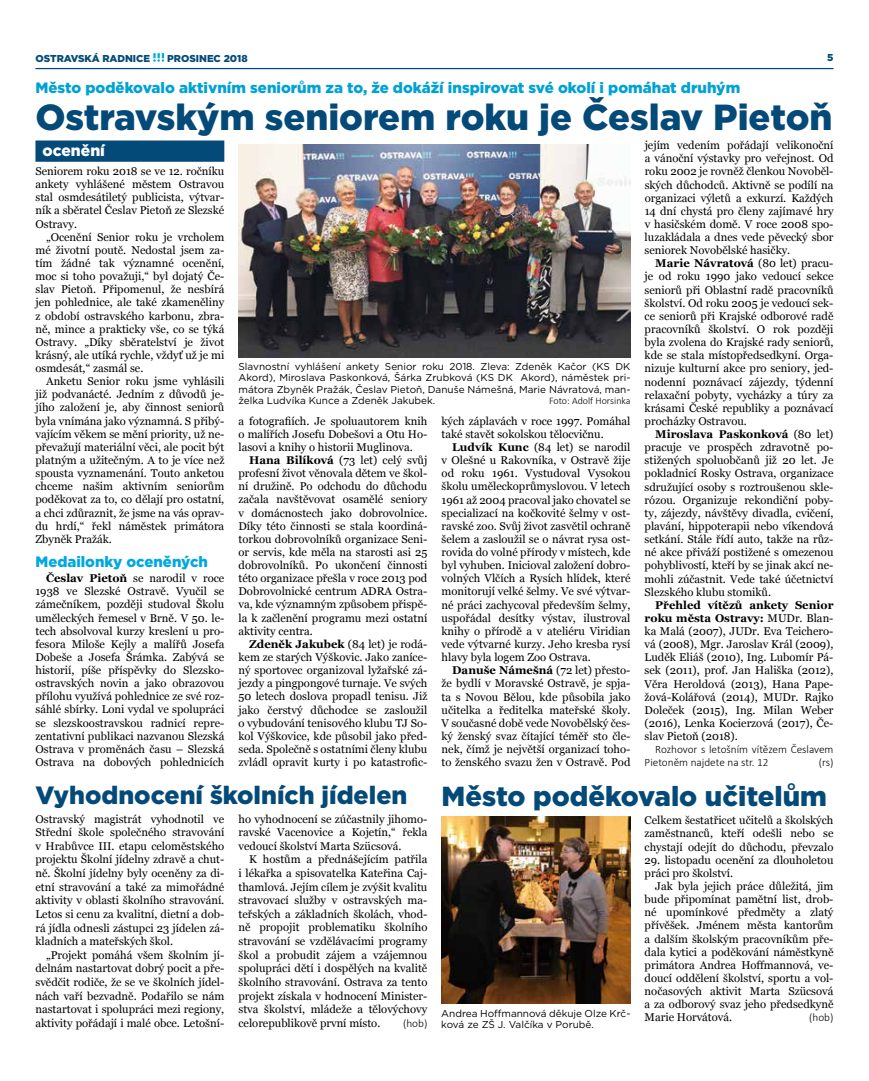
<style>
.page{position:relative;width:869px;height:1081px;background:#fff}
.page>*{position:absolute;margin:0;border:0;box-sizing:border-box;transform-origin:0 0}
.t1{font:900 36.25px "Gotham";color:#044a79}
.t2{font:900 27.5px "Gotham";color:#044a79}
.t3{font:900 25px "Gotham";color:#044a79}
.t4{font:900 15.62px "Gotham";color:#fff}
.t5{font:900 15px "Gotham";color:#00a2d4}
.t6{font:900 15px "Gotham";color:#00a8e2}
.t7{font:11.25px/13.1px "Georgia";color:#000;text-align:justify}
.t8{font:300 11.25px/13.1px "Calibri";color:#000}
.t9{font:10px/11.2px "Gotham";color:#000;text-align:justify}
.t10{font:900 10px "Gotham";color:#044a79}
.t11{font:300 10px "Calibri";color:#000}
.s1{font-weight:700}
</style>
<div class="page">
<hr style="left:35px;top:68px;width:798px;height:1px;background:#044a79">
<svg style="left:153px;top:53px;width:11px;height:9px"></svg>
<div style="left:35px;top:140px;width:189px;height:22px;background:#044a79"></div>
<img style="left:238px;top:144px;width:392px;height:213px">
<img style="left:441px;top:817px;width:189px;height:186px">
<p class="t10" style="left:35px;top:51px;width:116px">OSTRAVSKÁ RADNICE</p>
<p class="t10" style="left:167px;top:51px;width:82px">PROSINEC 2018</p>
<p class="t10" style="left:826px;top:51px;width:8px">5</p>
<h3 class="t5" style="left:35px;top:77px;width:706px">Město poděkovalo aktivním seniorům za to, že dokáží inspirovat své okolí i pomáhat druhým</h3>
<h1 class="t1" style="left:35px;top:93px;width:798px">Ostravským seniorem roku je Česlav Pietoň</h1>
<h3 class="t4" style="left:43px;top:140px;width:64px">ocenění</h3>
<p class="t7" style="left:35px;top:165px;width:190px">Seniorem roku 2018 se ve 12. ročníku ankety vyhlášené městem Ostravou stal osmdesátiletý publicista, výtvar&shy;ník a sběratel Česlav Pietoň ze Slezské Ostravy.</p>
<p class="t7" style="left:35px;top:230px;width:190px;text-indent:11px">„Ocenění Senior roku je vrcholem mé životní poutě. Nedostal jsem za&shy;tím žádné tak významné ocenění, moc si toho považuji,“ byl dojatý Če&shy;slav Pietoň. Připomenul, že nesbírá jen pohlednice, ale také zkameněliny z období ostravského karbonu, zbra&shy;ně, mince a prakticky vše, co se týká Ostravy. „Díky sběratelství je život krásný, ale utíká rychle, vždyť už je mi osmdesát,“ zasmál se.</p>
<p class="t7" style="left:35px;top:375px;width:190px;text-indent:11px">Anketu Senior roku jsme vyhlásili již podvanácté. Jedním z důvodů je&shy;jího založení je, aby činnost seniorů byla vnímána jako významná. S přibý&shy;vajícím věkem se mění priority, už ne&shy;převažují materiální věci, ale pocit být platným a užitečným. A to je více než spousta vyznamenání. Touto anketou chceme našim aktivním seniorům poděkovat za to, co dělají pro ostatní, a chci zdůraznit, že jsme na vás oprav&shy;du hrdí,“ řekl náměstek primátora Zbyněk Pražák.</p>
<h3 class="t6" style="left:35px;top:551px;width:174px">Medailonky oceněných</h3>
<p class="t7" style="left:35px;top:572px;width:190px;text-indent:11px"><span class="s1">Česlav Pietoň</span> se narodil v roce 1938 ve Slezské Ostravě. Vyučil se zámečníkem, později studoval Školu uměleckých řemesel v Brně. V 50. le&shy;tech absolvoval kurzy kreslení u pro&shy;fesora Miloše Kejly a malířů Josefa Dobeše a Josefa Šrámka. Zabývá se historií, píše příspěvky do Slezsko&shy;ostravských novin a jako obrazovou přílohu využívá pohlednice ze své roz&shy;sáhlé sbírky. Loni vydal ve spolupráci se slezskoostravskou radnicí repre&shy;zentativní publikaci nazvanou Slezská Ostrava v proměnách času – Slezská Ostrava na dobových pohlednicích</p>
<p class="t7" style="left:644px;top:139px;width:190px">jejím vedením pořádají velikonoční a vánoční výstavky pro veřejnost. Od roku 2002 je rovněž členkou Novoběl&shy;ských důchodců. Aktivně se podílí na organizaci výletů a exkurzí. Každých 14 dní chystá pro členy zajímavé hry v hasičském domě. V roce 2008 spo&shy;luzakládala a dnes vede pěvecký sbor seniorek Novobělské hasičky.</p>
<p class="t7" style="left:644px;top:257px;width:190px;text-indent:11px"><span class="s1">Marie Návratová</span> (80 let) pracu&shy;je od roku 1990 jako vedoucí sekce seniorů při Oblastní radě pracovníků školství. Od roku 2005 je vedoucí sek&shy;ce seniorů při Krajské odborové radě pracovníků školství. O rok později byla zvolena do Krajské rady seniorů, kde se stala místopředsedkyní. Orga&shy;nizuje kulturní akce pro seniory, jed&shy;nodenní poznávací zájezdy, týdenní relaxační pobyty, vycházky a túry za krásami České republiky a poznávací procházky Ostravou.</p>
<p class="t7" style="left:644px;top:428px;width:190px;text-indent:11px"><span class="s1">Miroslava Paskonková</span> (80 let) pracuje ve prospěch zdravotně po&shy;stižených spoluobčanů již 20 let. Je pokladnicí Rosky Ostrava, organizace sdružující osoby s roztroušenou skle&shy;rózou. Organizuje rekondiční poby&shy;ty, zájezdy, návštěvy divadla, cvičení, plavání, hippoterapii nebo víkendová setkání. Stále řídí auto, takže na růz&shy;né akce přiváží postižené s omezenou pohyblivostí, kteří by se jinak akcí ne&shy;mohli zúčastnit. Vede také účetnictví Slezského klubu stomiků.</p>
<p class="t7" style="left:644px;top:598px;width:190px;text-indent:11px"><span class="s1">Přehled vítězů ankety Senior roku města Ostravy:</span> MUDr. Blan&shy;ka Malá (2007), JUDr. Eva Teichero&shy;vá (2008), Mgr. Jaroslav Král (2009), Luděk Eliáš (2010), Ing. Lubomír Pá&shy;sek (2011), prof. Jan Hališka (2012), Věra Heroldová (2013), Hana Pape&shy;žová-Kolářová (2014), MUDr. Rajko Doleček (2015), Ing. Milan Weber (2016), Lenka Kocierzová (2017), Če&shy;slav Pietoň (2018).</p>
<p class="t8" style="left:644px;top:743px;width:190px;text-indent:11px">Rozhovor s letošním vítězem Česlavem<br>Pietoněm najdete na str. 12</p>
<p class="t9" style="left:238px;top:361px;width:393px">Slavnostní vyhlášení ankety Senior roku 2018. Zleva: Zdeněk Kačor (KS DK Akord), Miroslava Paskonková, Šárka Zrubková (KS DK Akord), náměstek pri&shy;mátora Zbyněk Pražák, Česlav Pietoň, Danuše Námešná, Marie Návratová, man&shy;želka Ludvíka Kunce a Zdeněk Jakubek.</p>
<p class="t11" style="left:549px;top:394px;width:83px">Foto: Adolf Horsinka</p>
<p class="t7" style="left:238px;top:414px;width:190px">a fotografiích. Je spoluautorem knih o malířích Josefu Dobešovi a Otu Ho&shy;lasovi a knihy o historii Muglinova.</p>
<p class="t7" style="left:238px;top:454px;width:190px;text-indent:11px"><span class="s1">Hana Bilíková</span> (73 let) celý svůj profesní život věnovala dětem ve škol&shy;ní družině. Po odchodu do důchodu začala navštěvovat osamělé seniory v domácnostech jako dobrovolnice.<br>Díky této činnosti se stala koordiná&shy;torkou dobrovolníků organizace Seni&shy;or servis, kde měla na starosti asi 25 dobrovolníků. Po ukončení činnosti této organizace přešla v roce 2013 pod Dobrovolnické centrum ADRA Ostra&shy;va, kde významným způsobem přispě&shy;la k začlenění programu mezi ostatní aktivity centra.</p>
<p class="t7" style="left:238px;top:638px;width:190px;text-indent:11px"><span class="s1">Zdeněk Jakubek</span> (84 let) je rodá&shy;kem ze starých Výškovic. Jako zaníce&shy;ný sportovec organizoval lyžařské zá&shy;jezdy a pingpongové turnaje. Ve svých 50 letech doslova propadl tenisu. Již jako čerstvý důchodce se zasloužil o vybudování tenisového klubu TJ So&shy;kol Výškovice, kde působil jako před&shy;seda. Společně s ostatními členy klubu zvládl opravit kurty i po katastrofic-</p>
<p class="t7" style="left:441px;top:414px;width:190px">kých záplavách v roce 1997. Pomáhal také stavět sokolskou tělocvičnu.</p>
<p class="t7" style="left:441px;top:441px;width:190px;text-indent:11px"><span class="s1">Ludvík Kunc</span> (84 let) se narodil v Olešné u Rakovníka, v Ostravě žije od roku 1961. Vystudoval Vysokou školu uměleckoprůmyslovou. V letech 1961 až 2004 pracoval jako chovatel se specializací na kočkovité šelmy v ost&shy;ravské zoo. Svůj život zasvětil ochraně šelem a zasloužil se o návrat rysa ost&shy;rovida do volné přírody v místech, kde byl vyhuben. Inicioval založení dobro&shy;volných Vlčích a Rysích hlídek, které monitorují velké šelmy. Ve své výtvar&shy;né práci zachycoval především šelmy, uspořádal desítky výstav, ilustroval knihy o přírodě a v ateliéru Viridian vede výtvarné kurzy. Jeho kresba rysí hlavy byla logem Zoo Ostrava.</p>
<p class="t7" style="left:441px;top:664px;width:190px;text-indent:11px"><span class="s1">Danuše Námešná</span> (72 let) přesto&shy;že bydlí v Moravské Ostravě, je spja&shy;ta s Novou Bělou, kde působila jako učitelka a ředitelka mateřské školy.<br>V současné době vede Novobělský čes&shy;ký ženský svaz čítající téměř sto čle&shy;nek, čímž je největší organizací toho&shy;to ženského svazu žen v Ostravě. Pod</p>
<p class="t8" style="left:818px;top:756px;width:16px">(rs)</p>
<h3 class="t3" style="left:35px;top:777px;width:373px">Vyhodnocení školních jídelen</h3>
<p class="t7" style="left:35px;top:812px;width:190px;line-height:13.6px">Ostravský magistrát vyhodnotil ve Střední škole společného stravování v Hrabůvce III. etapu celoměstského projektu Školní jídelny zdravě a chut&shy;ně. Školní jídelny byly oceněny za di&shy;etní stravování a také za mimořádné aktivity v oblasti školního stravování.<br>Letos si cenu za kvalitní, dietní a dob&shy;rá jídla odnesli zástupci 23 jídelen zá&shy;kladních a mateřských škol.</p>
<p class="t7" style="left:35px;top:948px;width:190px;line-height:13.6px;text-indent:11px">„Projekt pomáhá všem školním jí&shy;delnám nastartovat dobrý pocit a pře&shy;svědčit rodiče, že se ve školních jídel&shy;nách vaří bezvadně. Podařilo se nám nastartovat i spolupráci mezi regiony, aktivity pořádají i malé obce. Letošní-</p>
<p class="t7" style="left:238px;top:812px;width:190px;line-height:13.6px">ho vyhodnocení se zúčastnily jihomo&shy;ravské Vacenovice a Kojetín,“ řekla vedoucí školství Marta Szücsová.</p>
<p class="t7" style="left:238px;top:853px;width:190px;line-height:13.6px;text-indent:11px">K hostům a přednášejícím patřila i lékařka a spisovatelka Kateřina Caj&shy;thamlová. Jejím cílem je zvýšit kvalitu stravovací služby v ostravských ma&shy;teřských a základních školách, vhod&shy;ně propojit problematiku školního stravování se vzdělávacími programy škol a probudit zájem a vzájemnou spolupráci dětí i dospělých na kvalitě školního stravování. Ostrava za tento projekt získala v hodnocení Minister&shy;stva školství, mládeže a tělovýchovy celorepublikově první místo.</p>
<p class="t8" style="left:403px;top:1016px;width:26px">(hob)</p>
<h2 class="t2" style="left:441px;top:777px;width:386px">Město poděkovalo učitelům</h2>
<p class="t7" style="left:644px;top:814px;width:190px">Celkem šestatřicet učitelů a školských zaměstnanců, kteří odešli nebo se chystají odejít do důchodu, převzalo</p>
<p class="t7" style="left:644px;top:853px;width:190px">29. listopadu ocenění za dlouholetou práci pro školství.</p>
<p class="t7" style="left:644px;top:880px;width:190px;text-indent:11px">Jak byla jejich práce důležitá, jim bude připomínat pamětní list, drob&shy;né upomínkové předměty a zlatý přívěšek. Jménem města kantorům a dalším školským pracovníkům pře&shy;dala kytici a poděkování náměstkyně primátora Andrea Hoffmannová, ve&shy;doucí oddělení školství, sportu a vol&shy;nočasových aktivit Marta Szücsová a za odborový svaz jeho předsedkyně Marie Horvátová.</p>
<p class="t9" style="left:441px;top:1007px;width:190px">Andrea Hoffmannová děkuje Olze Krč&shy;ková ze ZŠ J. Valčíka v Porubě.</p>
<p class="t8" style="left:808px;top:1011px;width:26px">(hob)</p>
</div>
